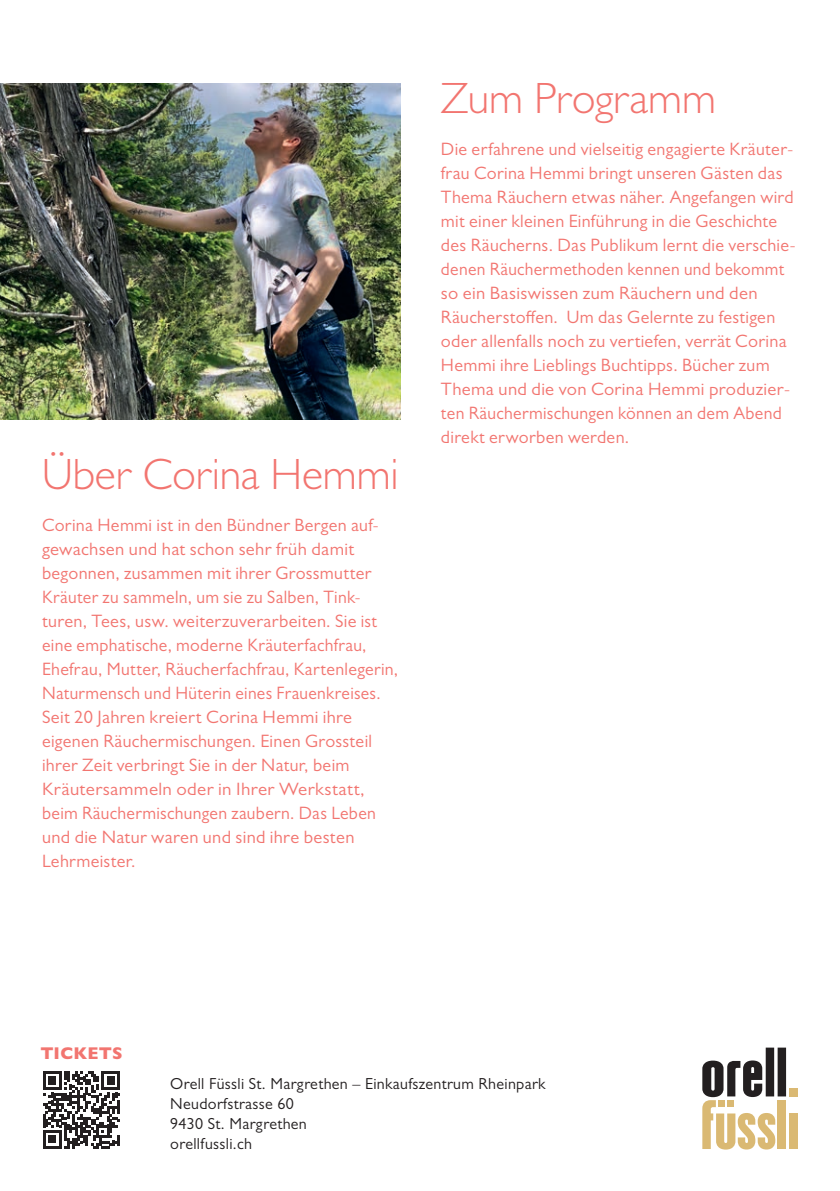
<style>
.page{position:relative;width:840px;height:1191px;background:#fff}
.page>*{position:absolute;margin:0;border:0;box-sizing:border-box;transform-origin:0 0}
.t1{font:300 44px "Gill Sans MT Pro";letter-spacing:-.005em;color:#f27570}
.t2{font:18px/24px "Gill Sans MT Pro";letter-spacing:.02em;color:#f27570}
.t3{font:800 17.2px "Gill Sans MT Pro";letter-spacing:.01em;color:#f27570}
.t4{font:16px/20px "Gill Sans MT Pro";letter-spacing:.02em;color:#231f20}
</style>
<div class="page">
<div style="left:765px;top:1047px;width:8px;height:49px;background:#231f20"></div>
<div style="left:777px;top:1047px;width:8px;height:49px;background:#231f20"></div>
<div style="left:789px;top:1088px;width:8px;height:8px;background:#dab973"></div>
<div style="left:777px;top:1100px;width:8px;height:49px;background:#dab973"></div>
<div style="left:789px;top:1113px;width:8px;height:36px;background:#dab973"></div>
<svg style="left:702px;top:1060px;width:72px;height:89px"></svg>
<div style="left:726px;top:1100px;width:7px;height:7px;background:#dab973"></div>
<div style="left:717px;top:1100px;width:7px;height:7px;background:#dab973"></div>
<svg style="left:43px;top:1071px;width:77px;height:77px"></svg>
<img style="left:0;top:83px;width:400px;height:336px">
<h1 class="t1" style="left:42px;top:448px;width:358px">Über Corina Hemmi</h1>
<p class="t2" style="left:42px;top:512px;width:357px">Corina Hemmi ist in den Bündner Bergen auf&shy;gewachsen und hat schon sehr früh damit begonnen, zusammen mit ihrer Grossmutter Kräuter zu sammeln, um sie zu Salben, Tink&shy;turen, Tees, usw. weiterzuverarbeiten. Sie ist eine emphatische, moderne Kräuterfachfrau, Ehefrau, Mutter, Räucherfachfrau, Kartenlegerin, Naturmensch und Hüterin eines Frauenkreises.<br>Seit 20 Jahren kreiert Corina Hemmi ihre eigenen Räuchermischungen. Einen Grossteil ihrer Zeit verbringt Sie in der Natur, beim Kräutersammeln oder in Ihrer Werkstatt, beim Räuchermischungen zaubern. Das Leben und die Natur waren und sind ihre besten Lehrmeister.</p>
<h1 class="t1" style="left:441px;top:72px;width:276px">Zum Programm</h1>
<p class="t2" style="left:441px;top:136px;width:356px">Die erfahrene und vielseitig engagierte Kräuter&shy;frau Corina Hemmi bringt unseren Gästen das Thema Räuchern etwas näher. Angefangen wird mit einer kleinen Einführung in die Geschichte des Räucherns. Das Publikum lernt die verschie&shy;denen Räuchermethoden kennen und bekommt so ein Basiswissen zum Räuchern und den Räucherstoffen. Um das Gelernte zu festigen oder allenfalls noch zu vertiefen, verrät Corina Hemmi ihre Lieblings Buchtipps. Bücher zum Thema und die von Corina Hemmi produzier&shy;ten Räuchermischungen können an dem Abend direkt erworben werden.</p>
<p class="t3" style="left:40px;top:1043px;width:84px">TICKETS</p>
<p class="t4" style="left:170px;top:1073px;width:376px">Orell Füssli St. Margrethen – Einkaufszentrum Rheinpark<br>Neudorfstrasse 60<br>9430 St. Margrethen<br>orellfussli.ch</p>
</div>
